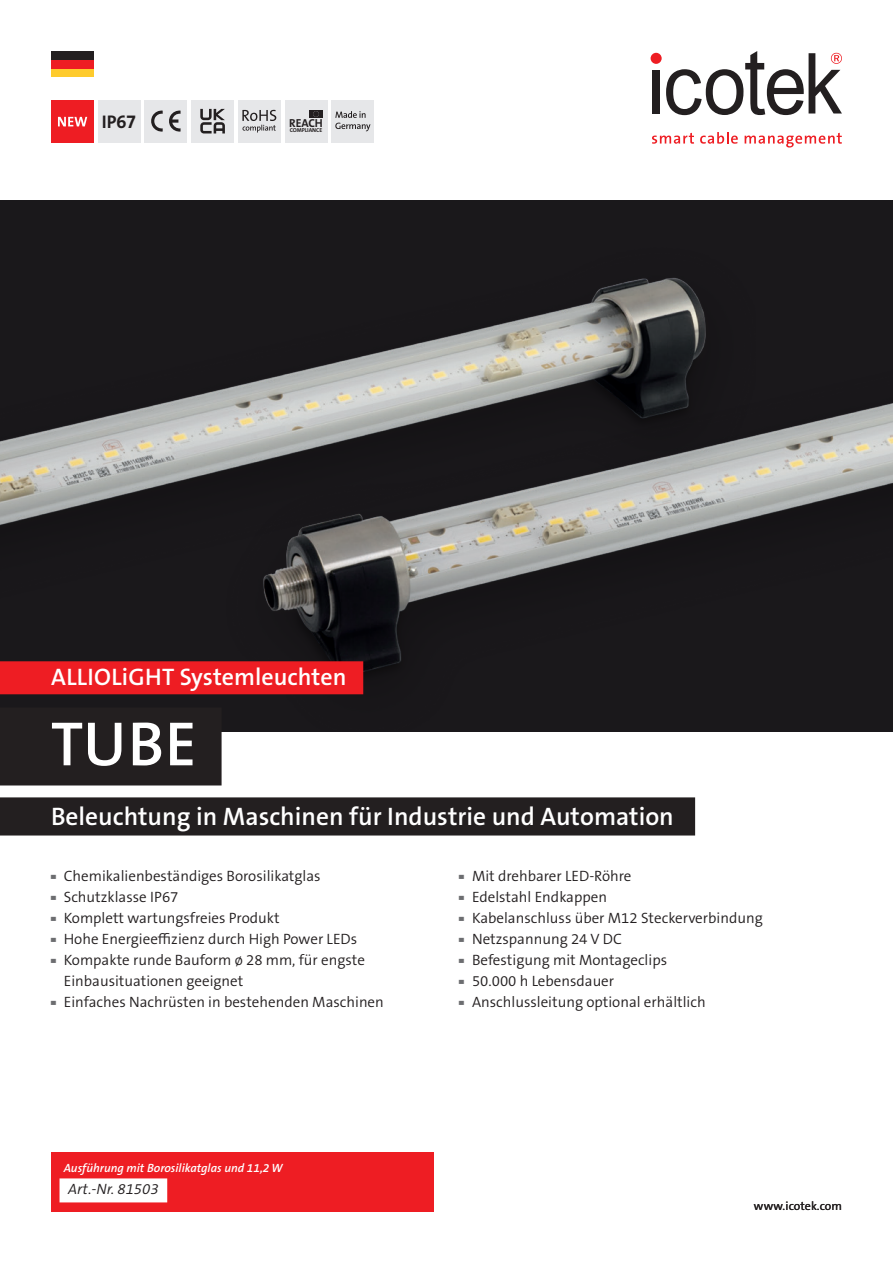
<style>
.page{position:relative;width:893px;height:1263px;background:#fff}
.page>*{position:absolute;margin:0;border:0;box-sizing:border-box;transform-origin:0 0}
.t1{font:600 63px "The Sans B W6";color:#fff}
.t2{font:600 25.35px "The Sans B W6";color:#fff}
.t3{font:600 24px "The Sans B W6";color:#fff}
.t4{font:700 18.45px "The Sans B W7";color:#231f20}
.t5{font:300 15px/21px "The Sans B W4";color:#231f20}
.t6{font:italic 300 15px "The Sans B W4";color:#231f20}
.t7{font:italic 600 12px "The Sans B W6";color:#fff}
.t8{font:12px "The Sans B W5 Plain";letter-spacing:.005em;color:#231f20}
.t9{font:700 11.7px "The Sans Os F";letter-spacing:-.015em;color:#231f20}
.t10{font:300 6.75px "The Sans Os F";color:#6c6d70}
.t11{font:700 5.7px "The Sans Os F";letter-spacing:-.01em;color:#231f20}
</style>
<div class="page">
<div style="left:651px;top:53px;width:11px;height:11px;background:#ee1d23;border-radius:50%"></div>
<svg style="left:666px;top:51px;width:176px;height:64px"></svg>
<div style="left:652px;top:70px;width:8px;height:44px;background:#231f20"></div>
<svg style="left:652px;top:133px;width:42px;height:11px"></svg>
<svg style="left:700px;top:132px;width:38px;height:12px"></svg>
<svg style="left:745px;top:133px;width:97px;height:15px"></svg>
<div style="left:238px;top:100px;width:43px;height:42px;background:#e6e7e9"></div>
<svg style="left:242px;top:110px;width:34px;height:23px"></svg>
<div style="left:332px;top:100px;width:42px;height:42px;background:#e6e7e9"></div>
<svg style="left:335px;top:111px;width:36px;height:20px"></svg>
<div style="left:285px;top:100px;width:42px;height:42px;background:#e6e7e9"></div>
<div style="left:309px;top:110px;width:13px;height:8px;background:#231f20"></div>
<svg style="left:313px;top:111px;width:6px;height:6px"></svg>
<img style="left:756px;top:200px;width:137px;height:531px">
<div style="left:98px;top:100px;width:42px;height:42px;background:#e6e7e9"></div>
<div style="left:51px;top:100px;width:43px;height:42px;background:#ee1d23"></div>
<svg style="left:58px;top:117px;width:29px;height:9px"></svg>
<div style="left:145px;top:100px;width:42px;height:42px;background:#e6e7e9"></div>
<svg style="left:151px;top:110px;width:30px;height:22px"></svg>
<img style="left:0;top:200px;width:756px;height:531px">
<div style="left:191px;top:100px;width:43px;height:42px;background:#e6e7e9"></div>
<svg style="left:200px;top:109px;width:25px;height:24px"></svg>
<div style="left:51px;top:1152px;width:383px;height:60px;background:#ee1d23"></div>
<div style="left:51px;top:51px;width:43px;height:9px;background:#231f20"></div>
<div style="left:51px;top:68px;width:43px;height:9px;background:#fecb2d"></div>
<div style="left:51px;top:60px;width:43px;height:8px;background:#ee1d23"></div>
<div style="left:0;top:661px;width:363px;height:33px;background:#ee1d23"></div>
<div style="left:0;top:707px;width:222px;height:78px;background:#231f20"></div>
<div style="left:0;top:797px;width:695px;height:38px;background:#231f20"></div>
<div style="left:60px;top:1178px;width:107px;height:24px;background:#fff"></div>
<p class="t4" style="left:102px;top:110px;width:36px">IP67</p>
<p class="t9" style="left:289px;top:116px;width:35px">REACH</p>
<p class="t11" style="left:290px;top:127px;width:34px">COMPLIANCE</p>
<h3 class="t3" style="left:51px;top:662px;width:297px">ALLIOLiGHT Systemleuchten</h3>
<h1 class="t1" style="left:51px;top:703px;width:147px">TUBE</h1>
<h2 class="t2" style="left:51px;top:800px;width:624px">Beleuchtung in Maschinen für Industrie und Automation</h2>
<p class="t10" style="left:51px;top:874px;width:6px">▀</p>
<p class="t5" style="left:64px;top:865px;width:258px">Chemikalienbeständiges Borosilikatglas</p>
<p class="t10" style="left:51px;top:895px;width:6px">▀</p>
<p class="t5" style="left:64px;top:886px;width:116px">Schutzklasse IP67</p>
<p class="t10" style="left:51px;top:916px;width:6px">▀</p>
<p class="t5" style="left:64px;top:907px;width:217px">Komplett wartungsfreies Produkt</p>
<p class="t10" style="left:51px;top:937px;width:6px">▀</p>
<p class="t5" style="left:64px;top:928px;width:295px">Hohe Energieeffizienz durch High Power LEDs</p>
<p class="t10" style="left:51px;top:958px;width:6px">▀</p>
<p class="t5" style="left:64px;top:949px;width:303px">Kompakte runde Bauform ø 28 mm, für engste<br>Einbausituationen geeignet</p>
<p class="t10" style="left:51px;top:1000px;width:6px">▀</p>
<p class="t5" style="left:64px;top:991px;width:322px">Einfaches Nachrüsten in bestehenden Maschinen</p>
<p class="t7" style="left:64px;top:1160px;width:221px">Ausführung mit Borosilikatglas und 11,2 W</p>
<p class="t6" style="left:68px;top:1180px;width:92px">Art.-Nr. 81503</p>
<p class="t10" style="left:459px;top:874px;width:6px">▀</p>
<p class="t5" style="left:472px;top:865px;width:161px">Mit drehbarer LED-Röhre</p>
<p class="t10" style="left:459px;top:895px;width:6px">▀</p>
<p class="t5" style="left:472px;top:886px;width:137px">Edelstahl Endkappen</p>
<p class="t10" style="left:459px;top:916px;width:6px">▀</p>
<p class="t5" style="left:472px;top:907px;width:292px">Kabelanschluss über M12 Steckerverbindung</p>
<p class="t10" style="left:459px;top:937px;width:6px">▀</p>
<p class="t5" style="left:472px;top:928px;width:151px">Netzspannung 24 V DC</p>
<p class="t10" style="left:459px;top:958px;width:6px">▀</p>
<p class="t5" style="left:472px;top:949px;width:197px">Befestigung mit Montageclips</p>
<p class="t10" style="left:459px;top:979px;width:6px">▀</p>
<p class="t5" style="left:472px;top:970px;width:144px">50.000 h Lebensdauer</p>
<p class="t10" style="left:459px;top:1000px;width:6px">▀</p>
<p class="t5" style="left:472px;top:991px;width:235px">Anschlussleitung optional erhältlich</p>
<p class="t8" style="left:754px;top:1198px;width:90px">www.icotek.com</p>
</div>
